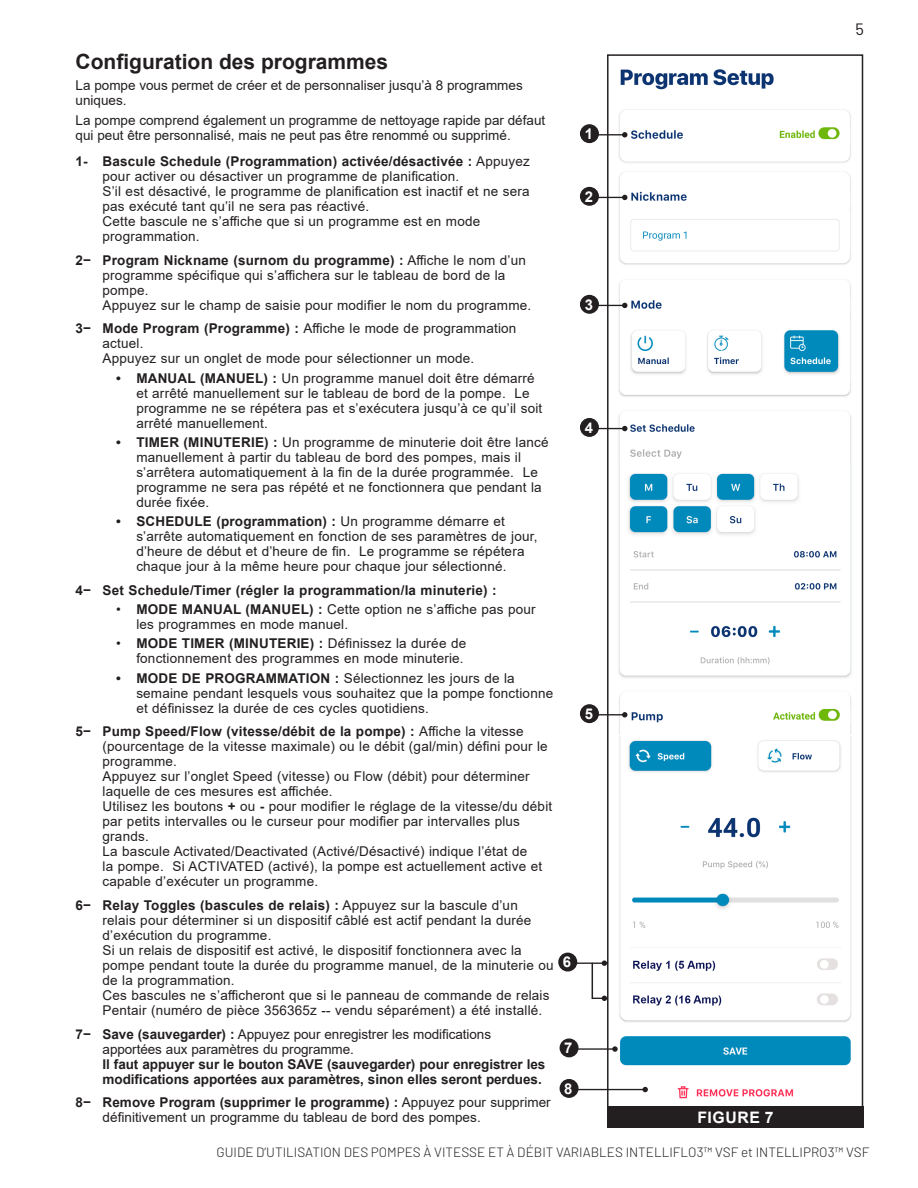
<style>
.page{position:relative;width:918px;height:1188px;background:#fff}
.page>*{position:absolute;margin:0;border:0;box-sizing:border-box;transform-origin:0 0}
.NUMBERS{font:700 21px "Arial";color:#231f20}
.t1{font:16.5px "Barlow";color:#231f20}
.t2{font:700 15.9px "Arial";letter-spacing:.035em;color:#fff}
.t3{font:700 14.85px "Arial";color:#fff}
.Num_List_Indent{font:13.5px/15px "Arial";letter-spacing:.015em;color:#231f20}
.NUMBERS-2{font:13.5px/15px "Arial";color:#231f20}
.Num_List_Indent-2{font:700 13.5px/15px "Arial";letter-spacing:-.005em;color:#231f20}
.Num_List_Indent-3{font:13.5px/15px "Arial";letter-spacing:-.005em;color:#231f20}
.t4{font:300 13.5px "Barlow";color:#231f20}
.Num_List_Indent-4{font:700 13.5px "Arial";letter-spacing:.015em;color:#231f20}
.s1{font-weight:700}
</style>
<div class="page">
<img style="left:610px;top:69px;width:242px;height:1030px">
<div style="left:607px;top:54px;width:256px;height:1054px;border:2px solid #231f20"></div>
<div style="left:607px;top:1106px;width:257px;height:22px;background:#231f20"></div>
<hr style="left:590px;top:134px;width:35px;height:1px;background:#231f20">
<svg style="left:622px;top:132px;width:5px;height:5px"></svg>
<div style="left:581px;top:125px;width:17px;height:17px;background:#231f20;border-radius:50%"></div>
<div style="left:580px;top:124px;width:19px;height:19px;border:1px solid #231f20;border-radius:50%"></div>
<hr style="left:590px;top:197px;width:35px;height:1px;background:#231f20">
<svg style="left:622px;top:195px;width:5px;height:5px"></svg>
<div style="left:581px;top:188px;width:17px;height:17px;background:#231f20;border-radius:50%"></div>
<div style="left:580px;top:187px;width:19px;height:19px;border:1px solid #231f20;border-radius:50%"></div>
<hr style="left:590px;top:305px;width:35px;height:1px;background:#231f20">
<svg style="left:622px;top:303px;width:5px;height:5px"></svg>
<div style="left:581px;top:296px;width:17px;height:17px;background:#231f20;border-radius:50%"></div>
<div style="left:580px;top:295px;width:19px;height:19px;border:1px solid #231f20;border-radius:50%"></div>
<hr style="left:590px;top:428px;width:35px;height:1px;background:#231f20">
<svg style="left:622px;top:426px;width:5px;height:5px"></svg>
<div style="left:581px;top:419px;width:17px;height:17px;background:#231f20;border-radius:50%"></div>
<div style="left:580px;top:418px;width:19px;height:19px;border:1px solid #231f20;border-radius:50%"></div>
<hr style="left:590px;top:714px;width:35px;height:1px;background:#231f20">
<svg style="left:622px;top:712px;width:5px;height:5px"></svg>
<div style="left:581px;top:705px;width:17px;height:17px;background:#231f20;border-radius:50%"></div>
<div style="left:580px;top:704px;width:19px;height:19px;border:1px solid #231f20;border-radius:50%"></div>
<hr style="left:569px;top:963px;width:35px;height:1px;background:#231f20">
<svg style="left:602px;top:960px;width:5px;height:6px"></svg>
<div style="left:559px;top:953px;width:18px;height:18px;background:#231f20;border-radius:50%"></div>
<div style="left:558px;top:953px;width:19px;height:19px;border:1px solid #231f20;border-radius:50%"></div>
<hr style="left:592px;top:963px;width:1px;height:36px;background:#231f20">
<svg style="left:592px;top:996px;width:15px;height:5px"></svg>
<hr style="left:570px;top:1048px;width:45px;height:2px;background:#231f20">
<svg style="left:612px;top:1046px;width:6px;height:6px"></svg>
<div style="left:560px;top:1039px;width:18px;height:18px;background:#231f20;border-radius:50%"></div>
<div style="left:560px;top:1038px;width:19px;height:19px;border:1px solid #231f20;border-radius:50%"></div>
<hr style="left:570px;top:1089px;width:75px;height:1px;background:#231f20">
<svg style="left:643px;top:1087px;width:5px;height:5px"></svg>
<div style="left:560px;top:1080px;width:18px;height:17px;background:#231f20;border-radius:50%"></div>
<div style="left:560px;top:1079px;width:19px;height:19px;border:1px solid #231f20;border-radius:50%"></div>
<p class="NUMBERS" style="left:76px;top:47px;width:314px">Configuration des programmes</p>
<p class="NUMBERS-2" style="left:76px;top:77px;width:449px">La pompe vous permet de créer et de personnaliser jusqu’à 8 programmes uniques.</p>
<p class="NUMBERS-2" style="left:76px;top:113px;width:471px">La pompe comprend également un programme de nettoyage rapide par défaut qui peut être personnalisé, mais ne peut pas être renommé ou supprimé.</p>
<p class="Num_List_Indent" style="left:103px;top:154px;width:429px;text-indent:-27px"><span class="s1">1- Bascule Schedule (Programmation) activée/désactivée :</span> Appuyez pour activer ou désactiver un programme de planification.</p>
<p class="Num_List_Indent" style="left:103px;top:184px;width:428px">S’il est désactivé, le programme de planification est inactif et ne sera pas exécuté tant qu’il ne sera pas réactivé.</p>
<p class="Num_List_Indent" style="left:103px;top:214px;width:379px">Cette bascule ne s’affiche que si un programme est en mode programmation.</p>
<p class="Num_List_Indent" style="left:103px;top:252px;width:425px;text-indent:-27px"><span class="s1">2− Program Nickname (surnom du programme) :</span> Affiche le nom d’un programme spécifique qui s’affichera sur le tableau de bord de la pompe.</p>
<p class="Num_List_Indent" style="left:103px;top:297px;width:430px">Appuyez sur le champ de saisie pour modifier le nom du programme.</p>
<p class="Num_List_Indent" style="left:103px;top:321px;width:415px;text-indent:-27px"><span class="s1">3− Mode Program (Programme) :</span> Affiche le mode de programmation actuel.</p>
<p class="Num_List_Indent" style="left:103px;top:351px;width:373px">Appuyez sur un onglet de mode pour sélectionner un mode.</p>
<p class="Num_List_Indent" style="left:136px;top:370px;width:407px;text-indent:-20px"><span class="s1">• MANUAL (MANUEL) :</span> Un programme manuel doit être démarré et arrêté manuellement sur le tableau de bord de la pompe. Le programme ne se répétera pas et s’exécutera jusqu’à ce qu’il soit arrêté manuellement.</p>
<p class="Num_List_Indent" style="left:136px;top:435px;width:414px;text-indent:-20px"><span class="s1">• TIMER (MINUTERIE) :</span> Un programme de minuterie doit être lancé manuellement à partir du tableau de bord des pompes, mais il s’arrêtera automatiquement à la fin de la durée programmée. Le programme ne sera pas répété et ne fonctionnera que pendant la durée fixée.</p>
<p class="Num_List_Indent" style="left:136px;top:514px;width:403px;text-indent:-20px"><span class="s1">• SCHEDULE (programmation) :</span> Un programme démarre et s’arrête automatiquement en fonction de ses paramètres de jour, d’heure de début et d’heure de fin. Le programme se répétera chaque jour à la même heure pour chaque jour sélectionné.</p>
<p class="Num_List_Indent-4" style="left:76px;top:581px;width:422px">4− Set Schedule/Timer (régler la programmation/la minuterie) :</p>
<p class="Num_List_Indent" style="left:136px;top:602px;width:401px;text-indent:-20px">• <span class="s1">MODE MANUAL (MANUEL) :</span> Cette option ne s’affiche pas pour les programmes en mode manuel.</p>
<p class="Num_List_Indent" style="left:116px;top:636px;width:352px;text-align:right">• <span class="s1">MODE TIMER (MINUTERIE) :</span> Définissez la durée de fonctionnement des programmes en mode minuterie.</p>
<p class="Num_List_Indent" style="left:136px;top:670px;width:418px;text-indent:-20px"><span class="s1">• MODE DE PROGRAMMATION :</span> Sélectionnez les jours de la semaine pendant lesquels vous souhaitez que la pompe fonctionne et définissez la durée de ces cycles quotidiens.</p>
<p class="Num_List_Indent" style="left:103px;top:724px;width:447px;text-indent:-27px"><span class="s1">5− Pump Speed/Flow (vitesse/débit de la pompe) :</span> Affiche la vitesse (pourcentage de la vitesse maximale) ou le débit (gal/min) défini pour le programme.</p>
<p class="Num_List_Indent" style="left:103px;top:769px;width:429px">Appuyez sur l’onglet Speed (vitesse) ou Flow (débit) pour déterminer laquelle de ces mesures est affichée.</p>
<p class="Num_List_Indent" style="left:103px;top:799px;width:451px">Utilisez les boutons <span class="s1">+</span> ou <span class="s1">-</span> pour modifier le réglage de la vitesse/du débit par petits intervalles ou le curseur pour modifier par intervalles plus grands.</p>
<p class="Num_List_Indent" style="left:103px;top:844px;width:441px">La bascule Activated/Deactivated (Activé/Désactivé) indique l’état de<br>la pompe. Si ACTIVATED (activé), la pompe est actuellement active et capable d’exécuter un programme.</p>
<p class="Num_List_Indent" style="left:103px;top:898px;width:430px;text-indent:-27px"><span class="s1">6− Relay Toggles (bascules de relais) :</span> Appuyez sur la bascule d’un relais pour déterminer si un dispositif câblé est actif pendant la durée d’exécution du programme.</p>
<p class="Num_List_Indent" style="left:103px;top:943px;width:453px">Si un relais de dispositif est activé, le dispositif fonctionnera avec la pompe pendant toute la durée du programme manuel, de la minuterie ou de la programmation.</p>
<p class="Num_List_Indent" style="left:103px;top:988px;width:448px">Ces bascules ne s’afficheront que si le panneau de commande de relais<br>Pentair (numéro de pièce 356365z -- vendu séparément) a été installé.</p>
<p class="Num_List_Indent-3" style="left:103px;top:1026px;width:390px;text-indent:-27px"><span class="s1">7− Save (sauvegarder) :</span> Appuyez pour enregistrer les modifications apportées aux paramètres du programme.</p>
<p class="Num_List_Indent-2" style="left:103px;top:1057px;width:444px">Il faut appuyer sur le bouton SAVE (sauvegarder) pour enregistrer les modifications apportées aux paramètres, sinon elles seront perdues.</p>
<p class="Num_List_Indent" style="left:103px;top:1095px;width:450px;text-indent:-27px"><span class="s1">8− Remove Program (supprimer le programme) :</span> Appuyez pour supprimer définitivement un programme du tableau de bord des pompes.</p>
<p class="t3" style="left:563px;top:952px;width:10px">6</p>
<p class="t3" style="left:564px;top:1038px;width:10px">7</p>
<p class="t3" style="left:564px;top:1078px;width:10px">8</p>
<p class="t3" style="left:585px;top:123px;width:10px">1</p>
<p class="t3" style="left:585px;top:186px;width:10px">2</p>
<p class="t3" style="left:585px;top:294px;width:10px">3</p>
<p class="t3" style="left:585px;top:417px;width:10px">4</p>
<p class="t3" style="left:585px;top:703px;width:10px">5</p>
<p class="t1" style="left:856px;top:19px;width:10px">5</p>
<p class="t2" style="left:697px;top:1106px;width:78px">FIGURE 7</p>
<p class="t4" style="left:217px;top:1144px;width:654px">GUIDE D’UTILISATION DES POMPES À VITESSE ET À DÉBIT VARIABLES INTELLIFLO3™ VSF et INTELLIPRO3™ VSF</p>
</div>
